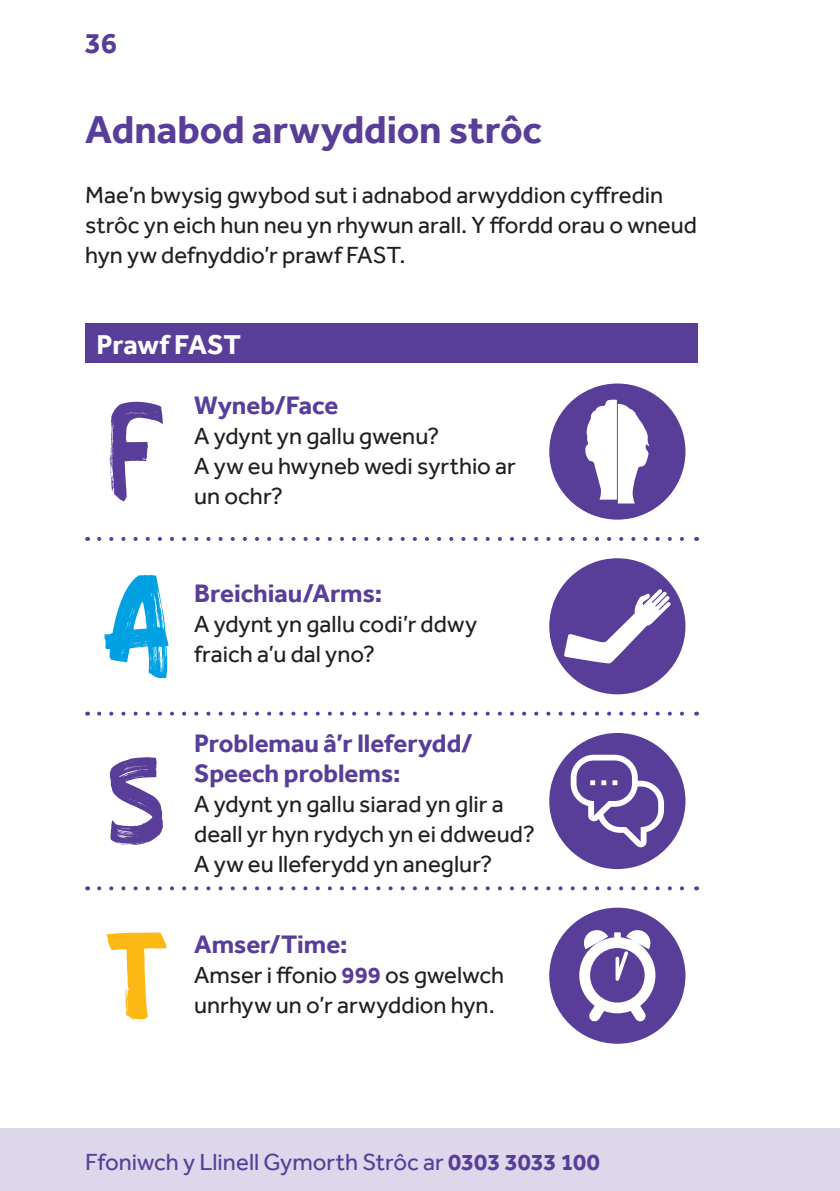
<style>
.page{position:relative;width:840px;height:1191px;background:#fff}
.page>*{position:absolute;margin:0;border:0;box-sizing:border-box;transform-origin:0 0}
.t1{font:700 40px "Effra";letter-spacing:-.005em;color:#593e99}
.t2{font:700 30px "Effra";color:#593e99}
.t3{font:700 28px "Effra";letter-spacing:-.005em;color:#fff}
.t4{font:700 26px/30px "Effra";color:#593e99}
.t5{font:24px/30px "Effra";color:#231f20}
.t6{font:24px "Effra";color:#593e99}
.s1{font-weight:700;color:#593e99}
.s2{font-weight:700}
</style>
<div class="page">
<div style="left:0;top:1128px;width:839px;height:63px;background:#dcd7eb"></div>
<div style="left:85px;top:323px;width:612px;height:40px;background:#593e99"></div>
<div style="left:549px;top:558px;width:136px;height:136px;background:#593e99;border-radius:50%"></div>
<div style="left:549px;top:383px;width:136px;height:136px;background:#593e99;border-radius:50%"></div>
<div style="left:549px;top:733px;width:136px;height:136px;background:#593e99;border-radius:50%"></div>
<div style="left:549px;top:907px;width:136px;height:136px;background:#593e99;border-radius:50%"></div>
<svg style="left:99px;top:537px;width:585px;height:4px"></svg>
<svg style="left:99px;top:711px;width:585px;height:4px"></svg>
<svg style="left:99px;top:886px;width:585px;height:4px"></svg>
<svg style="left:106px;top:932px;width:61px;height:87px"></svg>
<svg style="left:110px;top:757px;width:53px;height:87px"></svg>
<svg style="left:104px;top:574px;width:64px;height:104px"></svg>
<svg style="left:110px;top:401px;width:53px;height:100px"></svg>
<svg style="left:579px;top:930px;width:76px;height:91px"></svg>
<svg style="left:570px;top:754px;width:93px;height:93px"></svg>
<svg style="left:564px;top:589px;width:106px;height:75px"></svg>
<svg style="left:585px;top:399px;width:64px;height:104px"></svg>
<p class="t2" style="left:85px;top:25px;width:34px">36</p>
<h1 class="t1" style="left:85px;top:106px;width:458px">Adnabod arwyddion strôc</h1>
<p class="t5" style="left:85px;top:180px;width:613px">Mae’n bwysig gwybod sut i adnabod arwyddion cyffredin strôc yn eich hun neu yn rhywun arall. Y ffordd orau o wneud hyn yw defnyddio’r prawf FAST.</p>
<p class="t3" style="left:96px;top:327px;width:146px">Prawf FAST</p>
<p class="t4" style="left:194px;top:389px;width:146px">Wyneb/Face</p>
<p class="t5" style="left:194px;top:420px;width:323px">A ydynt yn gallu gwenu?<br>A yw eu hwyneb wedi syrthio ar un ochr?</p>
<p class="t4" style="left:194px;top:578px;width:189px">Breichiau/Arms:</p>
<p class="t5" style="left:194px;top:609px;width:284px">A ydynt yn gallu codi’r ddwy fraich a’u dal yno?</p>
<p class="t4" style="left:194px;top:728px;width:280px">Problemau â’r lleferydd/<br>Speech problems:</p>
<p class="t5" style="left:194px;top:789px;width:342px">A ydynt yn gallu siarad yn glir a deall yr hyn rydych yn ei ddweud?<br>A yw eu lleferydd yn aneglur?</p>
<p class="t4" style="left:194px;top:928px;width:155px">Amser/Time:</p>
<p class="t5" style="left:194px;top:959px;width:311px">Amser i ffonio <span class="s1">999</span> os gwelwch unrhyw un o’r arwyddion hyn.</p>
<p class="t6" style="left:85px;top:1147px;width:516px">Ffoniwch y Llinell Gymorth Strôc ar <span class="s2">0303 3033 100</span></p>
</div>
